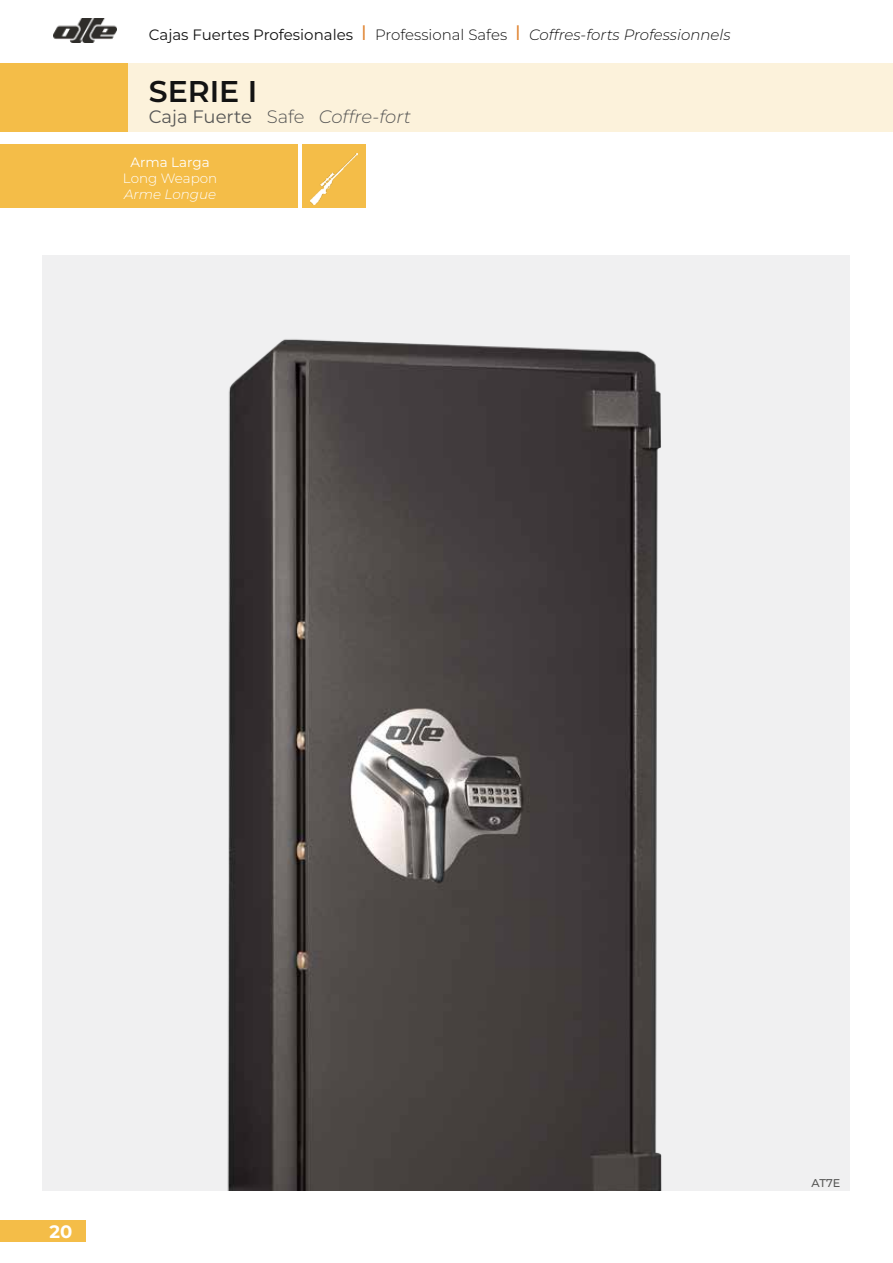
<style>
.page{position:relative;width:893px;height:1263px;background:#fff}
.page>*{position:absolute;margin:0;border:0;box-sizing:border-box;transform-origin:0 0}
.t1{font:600 30px "Montserrat";color:#131313}
.t2{font:italic 300 18px "Montserrat";color:#575756}
.t3{font:700 18px "Montserrat";color:#fff}
.t4{font:italic 300 15px "Montserrat";color:#131313}
.t5{font:300 13.5px "Montserrat";color:#fff}
.t6{font:italic 300 13.5px "Montserrat";color:#fff}
.t7{font:13.5px "Montserrat";color:#fff}
.t8{font:500 11.25px "Montserrat";color:#575756}
.s1{font-weight:400;font-style:normal}
.s2{font-weight:400;font-style:normal;font-size:21px;color:#e08431}
.s3{font-style:normal}
</style>
<div class="page">
<div style="left:43px;top:255px;width:807px;height:936px;background:#f0f0f1"></div>
<img style="left:227px;top:339px;width:435px;height:852px">
<div style="left:0;top:1220px;width:85px;height:22px;background:#f4bd48"></div>
<div style="left:0;top:64px;width:893px;height:68px;background:#fcf2db"></div>
<div style="left:0;top:64px;width:128px;height:68px;background:#f4bd48"></div>
<img style="left:53px;top:18px;width:64px;height:25px">
<div style="left:0;top:145px;width:298px;height:63px;background:#f4bd48"></div>
<div style="left:302px;top:145px;width:64px;height:63px;background:#f4bd48"></div>
<img style="left:310px;top:153px;width:47px;height:51px">
<p class="t4" style="left:149px;top:25px;width:583px"><span class="s1">Cajas Fuertes Profesionales</span> <span class="s2">I</span> <span class="s3">Professional Safes</span> <span class="s2">I</span> Coffres-forts Professionnels</p>
<h1 class="t1" style="left:149px;top:71px;width:110px">SERIE I</h1>
<p class="t2" style="left:149px;top:105px;width:264px"><span class="s1">Caja Fuerte</span> <span class="s3">Safe</span> Coffre-fort</p>
<p class="t7" style="left:130px;top:153px;width:81px">Arma Larga</p>
<p class="t5" style="left:123px;top:169px;width:96px">Long Weapon</p>
<p class="t6" style="left:124px;top:185px;width:94px">Arme Longue</p>
<p class="t3" style="left:49px;top:1219px;width:24px">20</p>
<p class="t8" style="left:811px;top:1175px;width:30px">AT7E</p>
</div>
